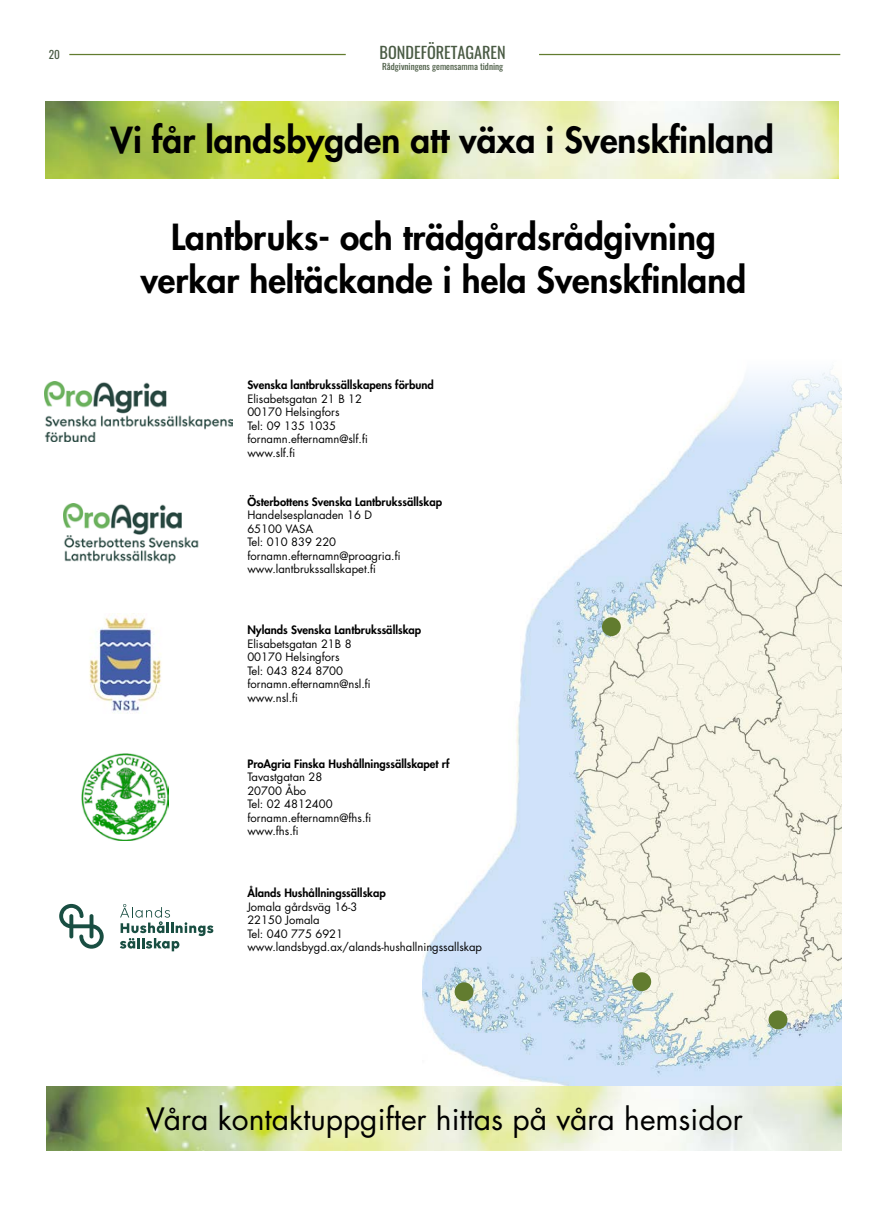
<style>
.page{position:relative;width:886px;height:1205px;background:#fff}
.page>*{position:absolute;margin:0;border:0;box-sizing:border-box;transform-origin:0 0}
.t1{font:800 35px/42.5px "Futura Std";color:#000;text-align:center}
.t2{font:30px "Futura Std";color:#000}
.t3{font:16.25px "Oswald";color:#495a43}
.t4{font:11.25px/13.5px "Futura Std";color:#000}
.t5{font:800 11.25px "Futura Std";color:#000}
.t6{font:11.25px "Oswald";color:#495a43}
.t7{font:8.75px "Oswald";color:#495a43;scale:1.05 1}
</style>
<div class="page">
<hr style="left:69px;top:54px;width:277px;height:1px;background:#627c2f">
<hr style="left:539px;top:54px;width:301px;height:1px;background:#627c2f">
<img style="left:423px;top:368px;width:419px;height:718px">
<img style="left:46px;top:1086px;width:796px;height:64px">
<img style="left:45px;top:101px;width:793px;height:78px">
<img style="left:44px;top:381px;width:188px;height:60px">
<img style="left:64px;top:504px;width:135px;height:60px">
<img style="left:89px;top:613px;width:73px;height:100px">
<img style="left:82px;top:753px;width:87px;height:87px">
<div style="left:768px;top:1010px;width:19px;height:19px;background:#627c2f;border-radius:50%"></div>
<div style="left:602px;top:617px;width:19px;height:19px;background:#627c2f;border-radius:50%"></div>
<div style="left:632px;top:972px;width:19px;height:19px;background:#627c2f;border-radius:50%"></div>
<div style="left:455px;top:982px;width:18px;height:19px;background:#627c2f;border-radius:50%"></div>
<svg style="left:59px;top:904px;width:45px;height:44px"></svg>
<svg style="left:120px;top:904px;width:93px;height:47px"></svg>
<p class="t6" style="left:49px;top:44px;width:13px">20</p>
<h3 class="t3" style="left:380px;top:38px;width:128px">BONDEFÖRETAGAREN</h3>
<p class="t7" style="left:382px;top:58px;width:117px">Rådgivningens gemensamma tidning</p>
<h1 class="t1" style="left:111px;top:119px;width:665px">Vi får landsbygden att växa i Svenskfinland</h1>
<h1 class="t1" style="left:141px;top:216px;width:607px">Lantbruks- och trädgårdsrådgivning verkar heltäckande i hela Svenskfinland</h1>
<p class="t5" style="left:247px;top:378px;width:188px">Svenska lantbrukssällskapens förbund</p>
<p class="t4" style="left:247px;top:392px;width:122px">Elisabetsgatan 21 B 12<br>00170 Helsingfors<br>Tel: 09 135 1035 fornamn.efternamn@slf.fi www.slf.fi</p>
<p class="t5" style="left:247px;top:495px;width:196px">Österbottens Svenska Lantbrukssällskap</p>
<p class="t4" style="left:247px;top:509px;width:155px">Handelsesplanaden 16 D<br>65100 VASA<br>Tel: 010 839 220 fornamn.efternamn@proagria.fi www.lantbrukssallskapet.fi</p>
<p class="t5" style="left:247px;top:623px;width:175px">Nylands Svenska Lantbrukssällskap</p>
<p class="t4" style="left:247px;top:637px;width:125px">Elisabetsgatan 21B 8<br>00170 Helsingfors<br>Tel: 043 824 8700 fornamn.efternamn@nsl.fi www.nsl.fi</p>
<p class="t5" style="left:247px;top:756px;width:204px">ProAgria Finska Hushållningssällskapet rf</p>
<p class="t4" style="left:247px;top:770px;width:125px">Tavastgatan 28<br>20700 Åbo<br>Tel: 02 4812400 fornamn.efternamn@fhs.fi www.fhs.fi</p>
<p class="t5" style="left:247px;top:886px;width:140px">Ålands Hushållningssällskap</p>
<p class="t4" style="left:247px;top:900px;width:236px">Jomala gårdsväg 16-3<br>22150 Jomala<br>Tel: 040 775 6921 www.landsbygd.ax/alands-hushallningssallskap</p>
<h2 class="t2" style="left:146px;top:1099px;width:598px">Våra kontaktuppgifter hittas på våra hemsidor</h2>
</div>
